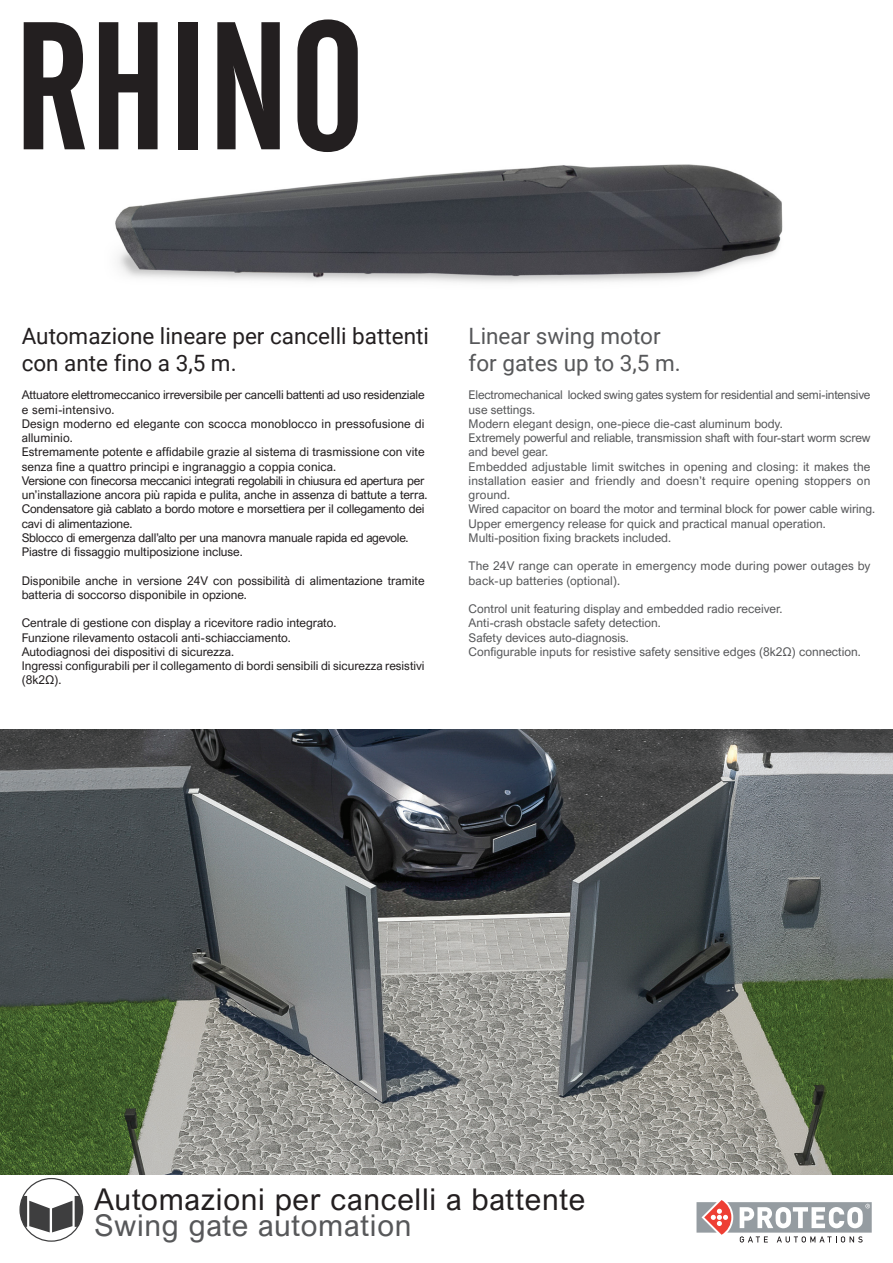
<style>
.page{position:relative;width:893px;height:1263px;background:#fff}
.page>*{position:absolute;margin:0;border:0;box-sizing:border-box;transform-origin:0 0}
.t1{font:180px "Alternate Gothic No 2 BT";color:#231f20}
.t2{font:30px "Arial Nova";letter-spacing:.025em;color:#231f20}
.t3{font:30px "Arial Nova";letter-spacing:.025em;color:#57585a}
.t4{font:22.5px/27px "Roboto";color:#231f20}
.t5{font:22.5px/27px "Roboto";color:#57585a}
.t6{font:12px/14.2px "Arial Nova";color:#231f20}
.t7{font:12px/14.2px "Arial Nova";color:#57585a}
</style>
<div class="page">
<img style="left:115px;top:164px;width:668px;height:119px">
<svg style="left:19px;top:1178px;width:64px;height:64px"></svg>
<img style="left:0;top:729px;width:893px;height:445px">
<svg style="left:696px;top:1200px;width:176px;height:42px"></svg>
<h1 class="t1" style="left:14px;top:-13px;width:353px">RHINO</h1>
<h3 class="t4" style="left:22px;top:322px;width:409px">Automazione lineare per cancelli battenti con ante fino a 3,5 m.</h3>
<p class="t6" style="left:22px;top:388px;width:407px">Attuatore elettromeccanico irreversibile per cancelli battenti ad uso residenziale e semi-intensivo.<br>Design moderno ed elegante con scocca monoblocco in pressofusione di alluminio.<br>Estremamente potente e affidabile grazie al sistema di trasmissione con vite senza fine a quattro principi e ingranaggio a coppia conica.<br>Versione con finecorsa meccanici integrati regolabili in chiusura ed apertura per un’installazione ancora più rapida e pulita, anche in assenza di battute a terra.<br>Condensatore già cablato a bordo motore e morsettiera per il collegamento dei cavi di alimentazione.<br>Sblocco di emergenza dall’alto per una manovra manuale rapida ed agevole.<br>Piastre di fissaggio multiposizione incluse.</p>
<p class="t6" style="left:22px;top:573px;width:404px">Disponibile anche in versione 24V con possibilità di alimentazione tramite batteria di soccorso disponibile in opzione.</p>
<p class="t6" style="left:22px;top:616px;width:404px">Centrale di gestione con display a ricevitore radio integrato.<br>Funzione rilevamento ostacoli anti-schiacciamento.<br>Autodiagnosi dei dispositivi di sicurezza.<br>Ingressi configurabili per il collegamento di bordi sensibili di sicurezza resistivi (8k2Ω).</p>
<h3 class="t5" style="left:469px;top:322px;width:214px">Linear swing motor for gates up to 3,5 m.</h3>
<p class="t7" style="left:469px;top:388px;width:408px">Electromechanical locked swing gates system for residential and semi-intensive use settings.<br>Modern elegant design, one-piece die-cast aluminum body.<br>Extremely powerful and reliable, transmission shaft with four-start worm screw and bevel gear.<br>Embedded adjustable limit switches in opening and closing: it makes the installation easier and friendly and doesn’t require opening stoppers on ground.<br>Wired capacitor on board the motor and terminal block for power cable wiring.<br>Upper emergency release for quick and practical manual operation.<br>Multi-position fixing brackets included.</p>
<p class="t7" style="left:469px;top:559px;width:403px">The 24V range can operate in emergency mode during power outages by back-up batteries (optional).</p>
<p class="t7" style="left:469px;top:602px;width:394px">Control unit featuring display and embedded radio receiver.<br>Anti-crash obstacle safety detection.<br>Safety devices auto-diagnosis.<br>Configurable inputs for resistive safety sensitive edges (8k2Ω) connection.</p>
<h2 class="t2" style="left:94px;top:1182px;width:492px">Automazioni per cancelli a battente</h2>
<h2 class="t3" style="left:94px;top:1208px;width:319px">Swing gate automation</h2>
</div>
